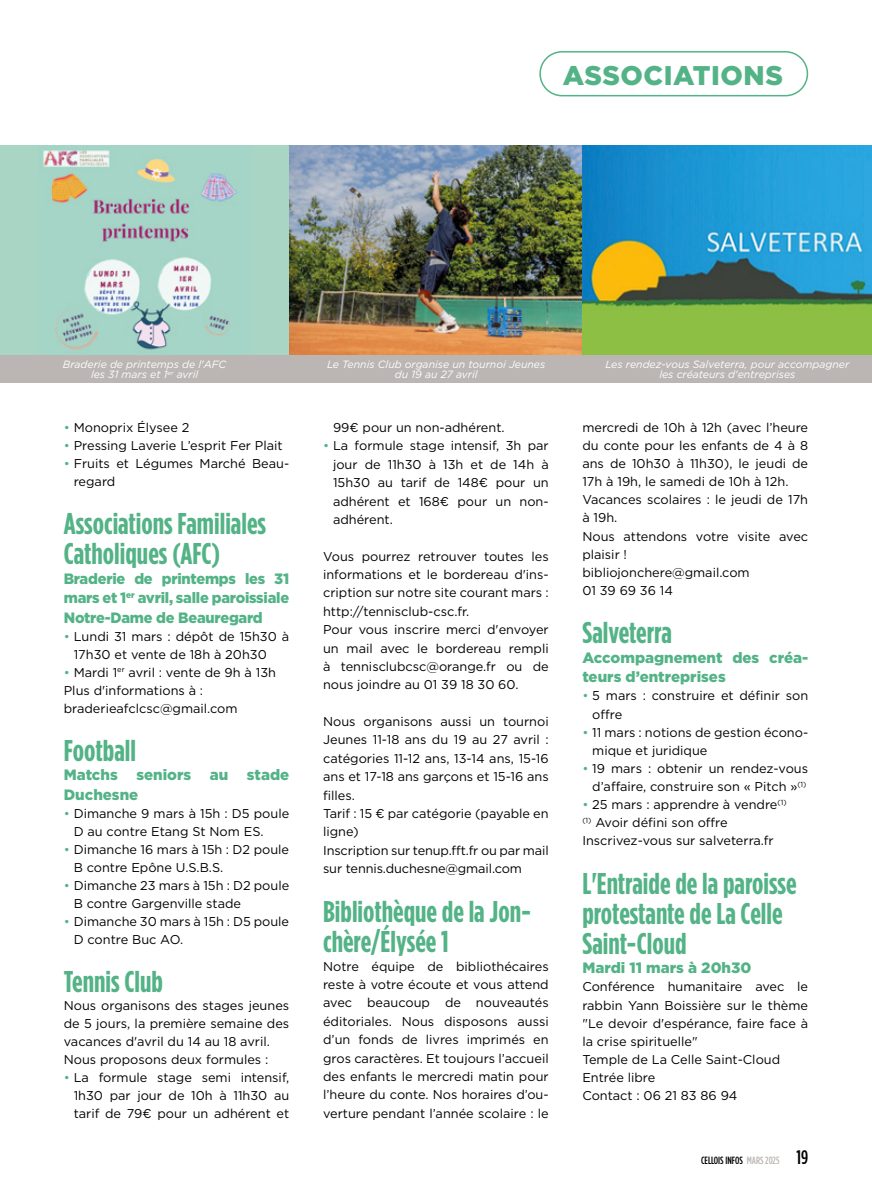
<style>
.page{position:relative;width:872px;height:1191px;background:#fff}
.page>*{position:absolute;margin:0;border:0;box-sizing:border-box;transform-origin:0 0}
.t1{font:700 30px/30.2px "Gotham Condensed";color:#53b386}
.t2{font:900 27px "Gotham";letter-spacing:.02em;color:#53b386}
.t3{font:900 15px/19.5px "Gotham";color:#53b386}
.t4{font:12.75px/18.3px "Gotham";color:#000}
.t5{font:italic 10.5px/10.5px "Gotham";color:#fff;text-align:center}
.t6{font:500 10.5px "Gotham Condensed";color:#000}
.s1{color:#53b386}
.s2{color:#bbb6b3}
.s3{font-size:19.5px}
</style>
<div class="page">
<div style="left:539px;top:51px;width:269px;height:45px;border:2px solid #53b386;border-radius:22px"></div>
<div style="left:0;top:355px;width:872px;height:28px;background:#bbb6b3"></div>
<div style="left:0;top:146px;width:289px;height:209px;background:#a8d5c4"></div>
<img style="left:38px;top:146px;width:200px;height:204px">
<img style="left:290px;top:146px;width:582px;height:209px">
<h2 class="t2" style="left:563px;top:56px;width:221px">ASSOCIATIONS</h2>
<p class="t5" style="left:63px;top:358px;width:165px">Braderie de printemps de l'AFC les 31 mars et 1<sup>er</sup> avril</p>
<p class="t4" style="left:64px;top:418px;width:127px"><span class="s1">•</span> Monoprix Élysee 2</p>
<p class="t4" style="left:64px;top:436px;width:220px"><span class="s1">•</span> Pressing Laverie L’esprit Fer Plait</p>
<p class="t4" style="left:74px;top:454px;width:217px;text-indent:-10px"><span class="s1">•</span> Fruits et Légumes Marché Beau&shy;regard</p>
<h1 class="t1" style="left:64px;top:508px;width:204px">Associations Familiales<br>Catholiques (AFC)</h1>
<p class="t3" style="left:64px;top:568px;width:227px;text-align:justify">Braderie de printemps les 31 mars et 1<sup>er</sup> avril, salle paroissiale Notre-Dame de Beauregard</p>
<p class="t4" style="left:74px;top:627px;width:217px;text-indent:-10px"><span class="s1">•</span> Lundi 31 mars : dépôt de 15h30 à<br>17h30 et vente de 18h à 20h30</p>
<p class="t4" style="left:64px;top:663px;width:214px"><span class="s1">•</span> Mardi 1<sup>er</sup> avril : vente de 9h à 13h<br>Plus d'informations à : braderieafclcsc@gmail.com</p>
<h1 class="t1" style="left:64px;top:734px;width:74px">Football</h1>
<p class="t3" style="left:64px;top:765px;width:227px">Matchs seniors au stade<br>Duchesne</p>
<p class="t4" style="left:74px;top:804px;width:217px;text-indent:-10px"><span class="s1">•</span> Dimanche 9 mars à 15h : D5 poule<br>D au contre Etang St Nom ES.</p>
<p class="t4" style="left:74px;top:840px;width:217px;text-indent:-10px"><span class="s1">•</span> Dimanche 16 mars à 15h : D2 poule<br>B contre Epône U.S.B.S.</p>
<p class="t4" style="left:74px;top:876px;width:217px;text-indent:-10px"><span class="s1">•</span> Dimanche 23 mars à 15h : D2 poule<br>B contre Gargenville stade</p>
<p class="t4" style="left:74px;top:912px;width:217px;text-indent:-10px"><span class="s1">•</span> Dimanche 30 mars à 15h : D5 poule<br>D contre Buc AO.</p>
<h1 class="t1" style="left:64px;top:965px;width:101px">Tennis Club</h1>
<p class="t4" style="left:64px;top:996px;width:227px">Nous organisons des stages jeunes de 5 jours, la première semaine des vacances d'avril du 14 au 18 avril.<br>Nous proposons deux formules :</p>
<p class="t4" style="left:74px;top:1068px;width:217px;text-align:justify;text-indent:-10px"><span class="s1">•</span> La formule stage semi intensif, 1h30 par jour de 10h à 11h30 au tarif de 79€ pour un adhérent et</p>
<p class="t5" style="left:327px;top:358px;width:220px">Le Tennis Club organise un tournoi Jeunes du 19 au 27 avril</p>
<p class="t5" style="left:605px;top:358px;width:245px">Les rendez-vous Salveterra, pour accompagner les créateurs d'entreprises</p>
<p class="t4" style="left:333px;top:418px;width:173px">99€ pour un non-adhérent.</p>
<p class="t4" style="left:333px;top:436px;width:217px;text-align:justify;text-indent:-10px"><span class="s1">•</span> La formule stage intensif, 3h par jour de 11h30 à 13h et de 14h à 15h30 au tarif de 148€ pour un adhérent et 168€ pour un non&shy;adhérent.</p>
<p class="t4" style="left:323px;top:547px;width:227px">Vous pourrez retrouver toutes les informations et le bordereau d'ins&shy;cription sur notre site courant mars : http://tennisclub-csc.fr.<br>Pour vous inscrire merci d'envoyer un mail avec le bordereau rempli à tennisclubcsc@orange.fr ou de nous joindre au 01 39 18 30 60.</p>
<p class="t4" style="left:323px;top:712px;width:227px">Nous organisons aussi un tournoi<br>Jeunes 11-18 ans du 19 au 27 avril : catégories 11-12 ans, 13-14 ans, 15-16 ans et 17-18 ans garçons et 15-16 ans filles.<br>Tarif : 15 € par catégorie (payable en ligne)<br>Inscription sur tenup.fft.fr ou par mail sur tennis.duchesne@gmail.com</p>
<h1 class="t1" style="left:323px;top:895px;width:210px">Bibliothèque de la Jon&shy;chère/Élysée 1</h1>
<p class="t4" style="left:323px;top:956px;width:227px;text-align:justify">Notre équipe de bibliothécaires reste à votre écoute et vous attend avec beaucoup de nouveautés éditoriales. Nous disposons aussi d’un fonds de livres imprimés en gros caractères. Et toujours l’accueil des enfants le mercredi matin pour l’heure du conte. Nos horaires d’ou&shy;verture pendant l’année scolaire : le</p>
<p class="t4" style="left:582px;top:418px;width:227px">mercredi de 10h à 12h (avec l’heure du conte pour les enfants de 4 à 8 ans de 10h30 à 11h30), le jeudi de<br>17h à 19h, le samedi de 10h à 12h.<br>Vacances scolaires : le jeudi de 17h à 19h.<br>Nous attendons votre visite avec plaisir !<br>bibliojonchere@gmail.com<br>01 39 69 36 14</p>
<h1 class="t1" style="left:582px;top:617px;width:91px">Salveterra</h1>
<p class="t3" style="left:582px;top:647px;width:227px">Accompagnement des créa&shy;teurs d’entreprises</p>
<p class="t4" style="left:592px;top:686px;width:217px;text-indent:-10px"><span class="s1">•</span> 5 mars : construire et définir son offre</p>
<p class="t4" style="left:592px;top:723px;width:217px;text-indent:-10px"><span class="s1">•</span> 11 mars : notions de gestion écono&shy;mique et juridique</p>
<p class="t4" style="left:582px;top:759px;width:227px;text-align:right"><span class="s1">•</span> 19 mars : obtenir un rendez-vous d’affaire, construire son « Pitch »<sup>(1)</sup></p>
<p class="t4" style="left:582px;top:795px;width:206px"><span class="s1">•</span> 25 mars : apprendre à vendre<sup>(1) (1)</sup> Avoir défini son offre<br>Inscrivez-vous sur salveterra.fr</p>
<h1 class="t1" style="left:582px;top:867px;width:216px">L'Entraide de la paroisse protestante de La Celle<br>Saint-Cloud</h1>
<p class="t3" style="left:582px;top:958px;width:170px">Mardi 11 mars à 20h30</p>
<p class="t4" style="left:582px;top:977px;width:227px">Conférence humanitaire avec le rabbin Yann Boissière sur le thème "Le devoir d'espérance, faire face à la crise spirituelle"<br>Temple de La Celle Saint-Cloud<br>Entrée libre<br>Contact : 06 21 83 86 94</p>
<p class="t6" style="left:701px;top:1154px;width:109px">CELLOIS INFOS <span class="s2">MARS 2025</span> <span class="s3">19</span></p>
</div>
